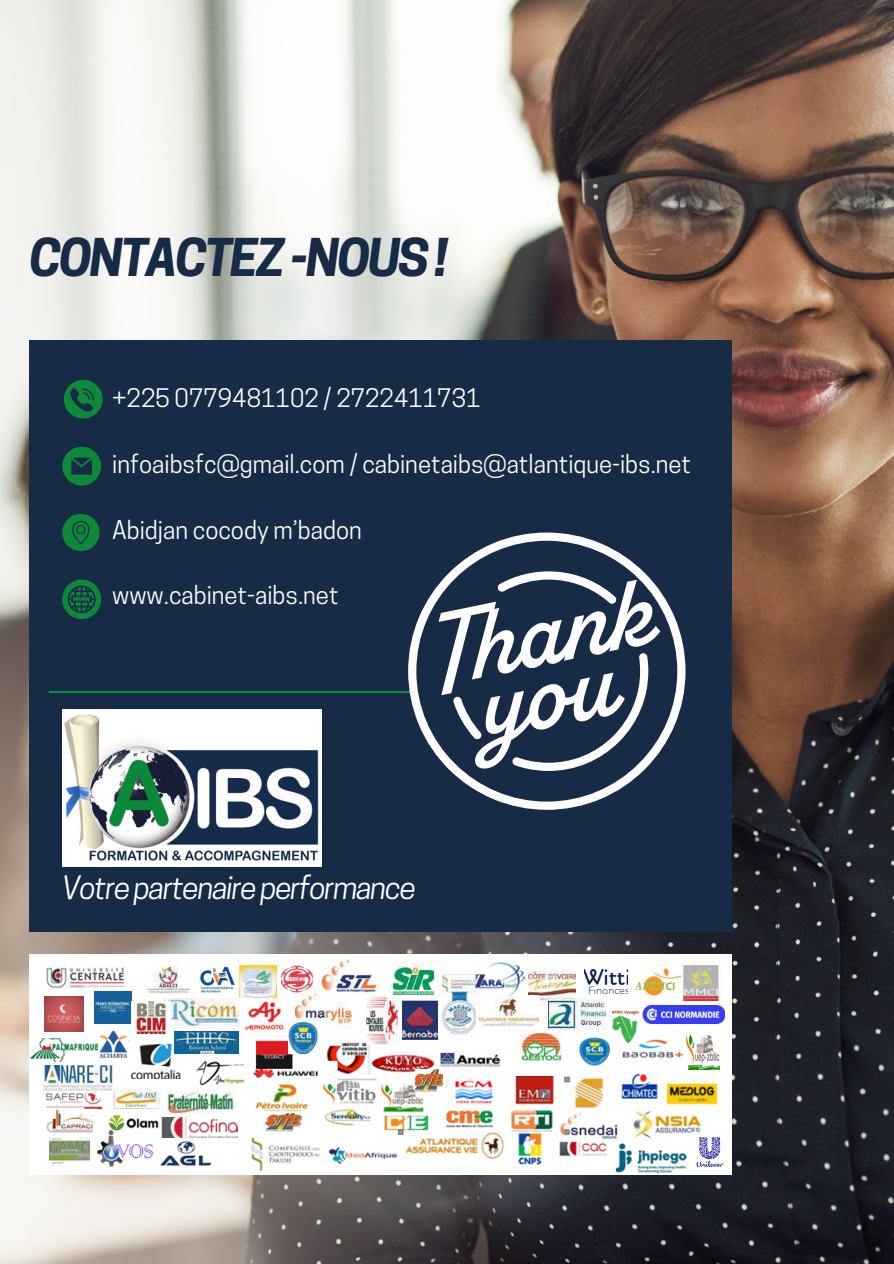
<style>
.page{position:relative;width:894px;height:1264px;background:#fff}
.page>*{position:absolute;margin:0;border:0;box-sizing:border-box;transform-origin:0 0}
.t1{font:italic 700 48.9px "Cooper Hewitt";letter-spacing:-.045em;color:#172a46}
.t2{font:italic 30.3px "Cooper Hewitt";letter-spacing:-.045em;color:#fff}
.t3{font:24px "Cooper Hewitt";color:#fdfdfc}
</style>
<div class="page">
<img style="left:0;top:0;width:893px;height:1263px">
<div style="left:29px;top:340px;width:702px;height:591px;background:#172a46"></div>
<hr style="left:50px;top:691px;width:362px;height:2px;background:#0e8939">
<svg style="left:62px;top:514px;width:37px;height:37px"></svg>
<svg style="left:62px;top:447px;width:39px;height:38px"></svg>
<svg style="left:64px;top:380px;width:39px;height:38px"></svg>
<svg style="left:62px;top:579px;width:39px;height:40px"></svg>
<img style="left:62px;top:709px;width:259px;height:157px">
<svg style="left:408px;top:532px;width:277px;height:277px"></svg>
<div style="left:29px;top:954px;width:236px;height:220px;background:#fff"></div>
<img style="left:160px;top:1135px;width:57px;height:31px">
<img style="left:191px;top:1052px;width:52px;height:34px">
<img style="left:44px;top:996px;width:40px;height:35px">
<img style="left:46px;top:967px;width:79px;height:21px">
<img style="left:147px;top:967px;width:43px;height:26px">
<img style="left:100px;top:1031px;width:28px;height:26px">
<img style="left:130px;top:1044px;width:52px;height:34px">
<img style="left:174px;top:1031px;width:64px;height:22px">
<img style="left:43px;top:1065px;width:70px;height:25px">
<img style="left:163px;top:999px;width:76px;height:28px">
<img style="left:94px;top:991px;width:37px;height:32px">
<img style="left:167px;top:1091px;width:66px;height:24px">
<img style="left:108px;top:1115px;width:54px;height:20px">
<img style="left:136px;top:1001px;width:34px;height:32px">
<img style="left:162px;top:1117px;width:75px;height:20px">
<img style="left:31px;top:1038px;width:66px;height:23px">
<img style="left:46px;top:1108px;width:52px;height:25px">
<div style="left:258px;top:954px;width:473px;height:220px;background:#fff"></div>
<img style="left:251px;top:1033px;width:469px;height:140px">
<img style="left:366px;top:995px;width:32px;height:49px">
<img style="left:50px;top:1137px;width:39px;height:27px">
<img style="left:402px;top:1000px;width:35px;height:39px">
<img style="left:241px;top:997px;width:47px;height:38px">
<img style="left:442px;top:974px;width:34px;height:60px">
<img style="left:528px;top:970px;width:47px;height:36px">
<img style="left:479px;top:995px;width:59px;height:31px">
<img style="left:548px;top:999px;width:57px;height:30px">
<img style="left:321px;top:957px;width:56px;height:36px">
<img style="left:296px;top:993px;width:55px;height:35px">
<img style="left:683px;top:965px;width:36px;height:35px">
<img style="left:276px;top:965px;width:37px;height:32px">
<img style="left:475px;top:962px;width:49px;height:33px">
<img style="left:584px;top:969px;width:43px;height:24px">
<img style="left:634px;top:968px;width:48px;height:28px">
<img style="left:692px;top:1132px;width:32px;height:39px">
<img style="left:415px;top:1069px;width:27px;height:22px">
<img style="left:685px;top:1035px;width:34px;height:34px">
<img style="left:608px;top:1010px;width:34px;height:33px">
<img style="left:394px;top:967px;width:39px;height:27px">
<img style="left:642px;top:1005px;width:82px;height:18px">
<img style="left:289px;top:1022px;width:29px;height:31px">
<img style="left:113px;top:1089px;width:47px;height:19px">
<img style="left:46px;top:1091px;width:56px;height:17px">
<img style="left:200px;top:966px;width:35px;height:27px">
<img style="left:239px;top:965px;width:37px;height:32px">
<img style="left:98px;top:1130px;width:56px;height:36px">
<p class="t1" style="left:29px;top:240px;width:420px">CONTACTEZ -NOUS !</p>
<p class="t3" style="left:112px;top:388px;width:370px">+225 0779481102 / 2722411731</p>
<p class="t3" style="left:112px;top:455px;width:580px">infoaibsfc@gmail.com / cabinetaibs@atlantique-ibs.net</p>
<p class="t3" style="left:112px;top:521px;width:251px">Abidjan cocody m’badon</p>
<p class="t3" style="left:112px;top:586px;width:228px">www.cabinet-aibs.net</p>
<p class="t2" style="left:62px;top:876px;width:355px">Votre partenaire performance</p>
</div>
